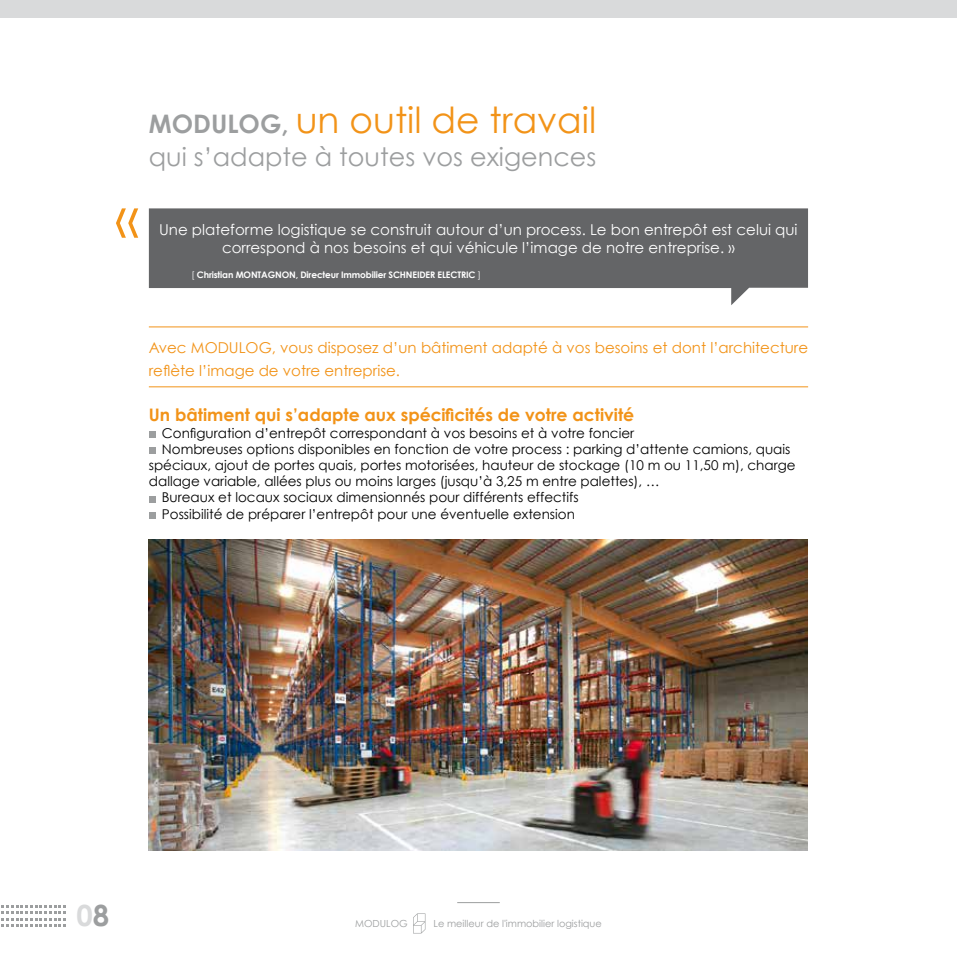
<style>
.page{position:relative;width:957px;height:957px;background:#fff}
.page>*{position:absolute;margin:0;border:0;box-sizing:border-box;transform-origin:0 0}
.t1{font:36px "Century Gothic";color:#f29318}
.t2{font:700 29.25px "Century Gothic";color:#d9dadb}
.t3{font:25.5px "Century Gothic";color:#9c9e9f}
.t4{font:700 17.25px "Century Gothic";color:#f29318}
.t5{font:15px/18px "Century Gothic";color:#fff;text-align:center}
.t6{font:15px/22.5px "Century Gothic";color:#f29318}
.t7{font:13.5px "Century Gothic";color:#000}
.t8{font:9.75px "Century Gothic";color:#9c9e9f}
.t9{font:700 9px "Century Gothic";letter-spacing:-.015em;color:#fff}
.t10{font:9px "Century Gothic";color:#fff}
.s1{font-weight:700;font-size:25.5px;color:#9c9e9f}
.s2{font-weight:400}
.s3{color:#9c9e9f}
</style>
<div class="page">
<img style="left:149px;top:540px;width:659px;height:310px">
<div style="left:0;top:0;width:957px;height:17px;background:#d9dadb"></div>
<hr style="left:149px;top:326px;width:659px;height:1px;background:#f29318">
<hr style="left:149px;top:386px;width:659px;height:1px;background:#f29318">
<svg style="left:149px;top:431px;width:6px;height:6px"></svg>
<div style="left:149px;top:447px;width:6px;height:7px;background:#9c9e9f"></div>
<svg style="left:149px;top:496px;width:6px;height:6px"></svg>
<svg style="left:149px;top:512px;width:6px;height:6px"></svg>
<svg style="left:149px;top:208px;width:659px;height:97px;fill:#646567"></svg>
<svg style="left:116px;top:208px;width:22px;height:30px"></svg>
<svg style="left:2px;top:905px;width:64px;height:21px"></svg>
<hr style="left:457px;top:902px;width:43px;height:1px;background:#9c9e9f">
<svg style="left:413px;top:913px;width:12px;height:20px"></svg>
<h1 class="t1" style="left:149px;top:98px;width:449px"><span class="s1">MODULOG,</span> un outil de travail</h1>
<h3 class="t3" style="left:149px;top:142px;width:449px">qui s’adapte à toutes vos exigences</h3>
<p class="t5" style="left:159px;top:220px;width:640px">Une plateforme logistique se construit autour d’un process. Le bon entrepôt est celui qui correspond à nos besoins et qui véhicule l’image de notre entreprise. »</p>
<p class="t9" style="left:191px;top:269px;width:66px"><span class="s2">[</span> Christian MONTA</p>
<p class="t9" style="left:268px;top:269px;width:184px">GNON, Directeur Immobilier SCHNEI DER ELECTRIC</p>
<p class="t10" style="left:478px;top:269px;width:5px">]</p>
<p class="t6" style="left:149px;top:336px;width:661px">Avec MODULOG, vous disposez d’un bâtiment adapté à vos besoins et dont l’architecture reflète l’image de votre entreprise.</p>
<p class="t4" style="left:149px;top:404px;width:487px">Un bâtiment qui s’adapte aux spécificités de votre activité</p>
<p class="t7" style="left:162px;top:424px;width:474px">Configuration d’entrepôt correspondant à vos besoins et à votre foncier</p>
<p class="t7" style="left:162px;top:441px;width:630px">Nombreuses options disponibles en fonction de votre process : parking d’attente camions, quais</p>
<p class="t7" style="left:149px;top:457px;width:648px">spéciaux, ajout de portes quais, portes motorisées, hauteur de stockage (10 m ou 11,50 m), charge</p>
<p class="t7" style="left:149px;top:473px;width:512px">dallage variable, allées plus ou moins larges (jusqu’à 3,25 m entre palettes), …</p>
<p class="t7" style="left:162px;top:489px;width:418px">Bureaux et locaux sociaux dimensionnés pour différents effectifs</p>
<p class="t7" style="left:162px;top:505px;width:414px">Possibilité de préparer l’entrepôt pour une éventuelle extension</p>
<h2 class="t2" style="left:77px;top:897px;width:34px">0<span class="s3">8</span></h2>
<p class="t8" style="left:355px;top:917px;width:54px">MODULOG</p>
<p class="t8" style="left:433px;top:917px;width:170px">Le meilleur de l'immobilier logistique</p>
</div>
